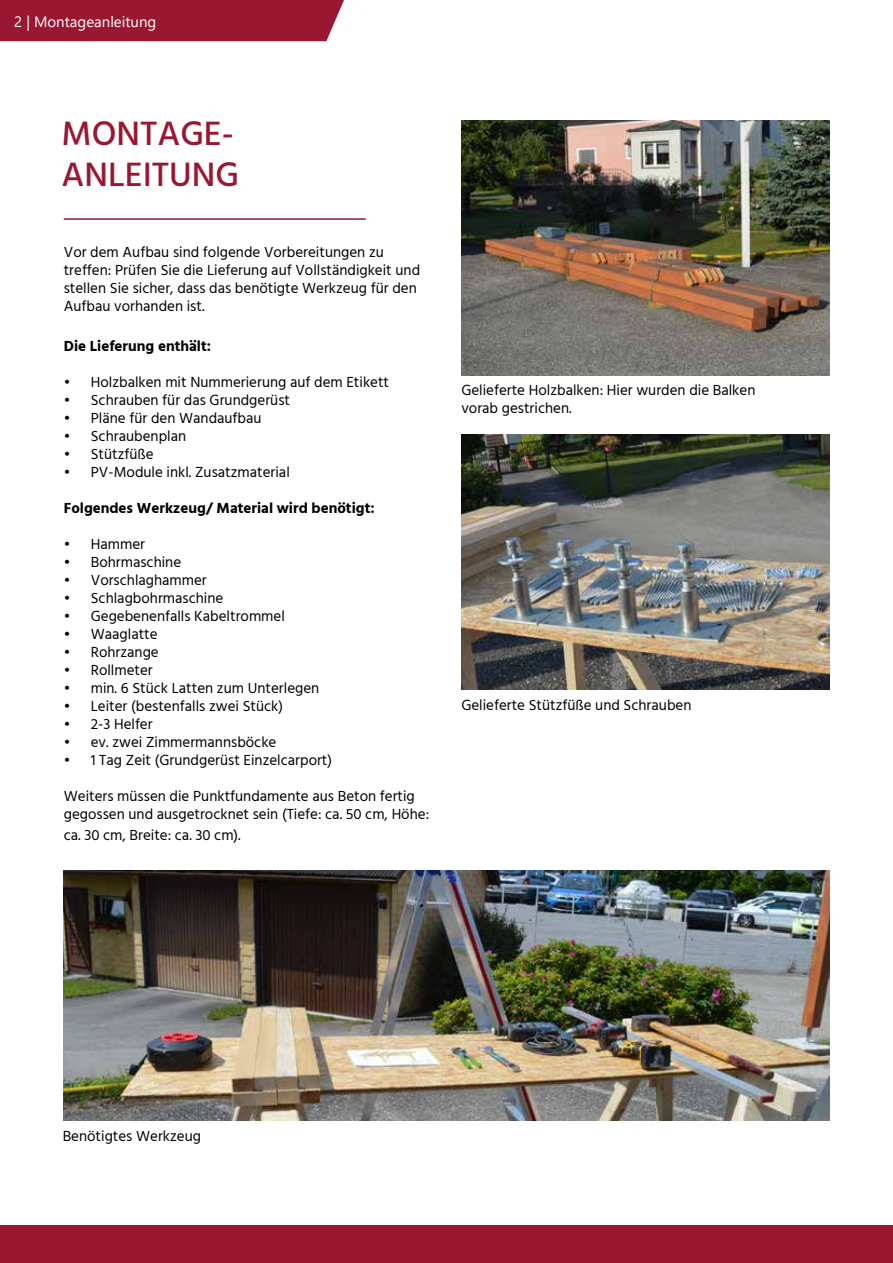
<style>
.page{position:relative;width:893px;height:1263px;background:#fff}
.page>*{position:absolute;margin:0;border:0;box-sizing:border-box;transform-origin:0 0}
.t1{font:500 34.65px/41.7px "Hind Madurai";color:#9a1732}
.t2{font:15px/18px "Hind Madurai";color:#000}
.t3{font:700 15px "Hind Madurai";color:#000}
.t4{font:15px "Segoe UI";color:#fff}
</style>
<div class="page">
<div style="left:0;top:0;width:344px;height:41px;background:#9a1732"></div>
<div style="left:0;top:1225px;width:893px;height:38px;background:#9a1732"></div>
<img style="left:64px;top:871px;width:765px;height:250px">
<img style="left:461px;top:120px;width:368px;height:255px">
<img style="left:461px;top:435px;width:368px;height:255px">
<hr style="left:64px;top:218px;width:302px;height:2px;background:#9a1732">
<p class="t4" style="left:14px;top:7px;width:144px">2 | Montageanleitung</p>
<h1 class="t1" style="left:62px;top:114px;width:179px">MONTAGE-<br>ANLEITUNG</h1>
<p class="t2" style="left:64px;top:244px;width:358px">Vor dem Aufbau sind folgende Vorbereitungen zu treffen: Prüfen Sie die Lieferung auf Vollständigkeit und stellen Sie sicher, dass das benötigte Werkzeug für den Aufbau vorhanden ist.</p>
<p class="t3" style="left:64px;top:336px;width:149px">Die Lieferung enthält:</p>
<p class="t2" style="left:64px;top:374px;width:327px">• Holzbalken mit Nummerierung auf dem Etikett</p>
<p class="t2" style="left:64px;top:392px;width:228px">• Schrauben für das Grundgerüst</p>
<p class="t2" style="left:64px;top:410px;width:199px">• Pläne für den Wandaufbau</p>
<p class="t2" style="left:64px;top:428px;width:124px">• Schraubenplan</p>
<p class="t2" style="left:64px;top:446px;width:91px">• Stützfüße</p>
<p class="t2" style="left:64px;top:464px;width:228px">• PV-Module inkl. Zusatzmaterial</p>
<p class="t3" style="left:64px;top:498px;width:312px">Folgendes Werkzeug/ Material wird benötigt:</p>
<p class="t2" style="left:64px;top:536px;width:83px">• Hammer</p>
<p class="t2" style="left:64px;top:554px;width:119px">• Bohrmaschine</p>
<p class="t2" style="left:64px;top:572px;width:145px">• Vorschlaghammer</p>
<p class="t2" style="left:64px;top:590px;width:161px">• Schlagbohrmaschine</p>
<p class="t2" style="left:64px;top:608px;width:223px">• Gegebenenfalls Kabeltrommel</p>
<p class="t2" style="left:64px;top:626px;width:95px">• Waaglatte</p>
<p class="t2" style="left:64px;top:644px;width:96px">• Rohrzange</p>
<p class="t2" style="left:64px;top:662px;width:90px">• Rollmeter</p>
<p class="t2" style="left:64px;top:680px;width:257px">• min. 6 Stück Latten zum Unterlegen</p>
<p class="t2" style="left:64px;top:698px;width:221px">• Leiter (bestenfalls zwei Stück)</p>
<p class="t2" style="left:64px;top:716px;width:90px">• 2-3 Helfer</p>
<p class="t2" style="left:64px;top:734px;width:214px">• ev. zwei Zimmermannsböcke</p>
<p class="t2" style="left:64px;top:752px;width:270px">• 1 Tag Zeit (Grundgerüst Einzelcarport)</p>
<p class="t2" style="left:64px;top:788px;width:367px">Weiters müssen die Punktfundamente aus Beton fertig gegossen und ausgetrocknet sein (Tiefe: ca. 50 cm, Höhe:</p>
<p class="t2" style="left:64px;top:827px;width:178px">ca. 30 cm, Breite: ca. 30 cm).</p>
<p class="t2" style="left:461px;top:382px;width:296px">Gelieferte Holzbalken: Hier wurden die Balken vorab gestrichen.</p>
<p class="t2" style="left:461px;top:697px;width:232px">Gelieferte Stützfüße und Schrauben</p>
<p class="t2" style="left:63px;top:1128px;width:140px">Benötigtes Werkzeug</p>
</div>
